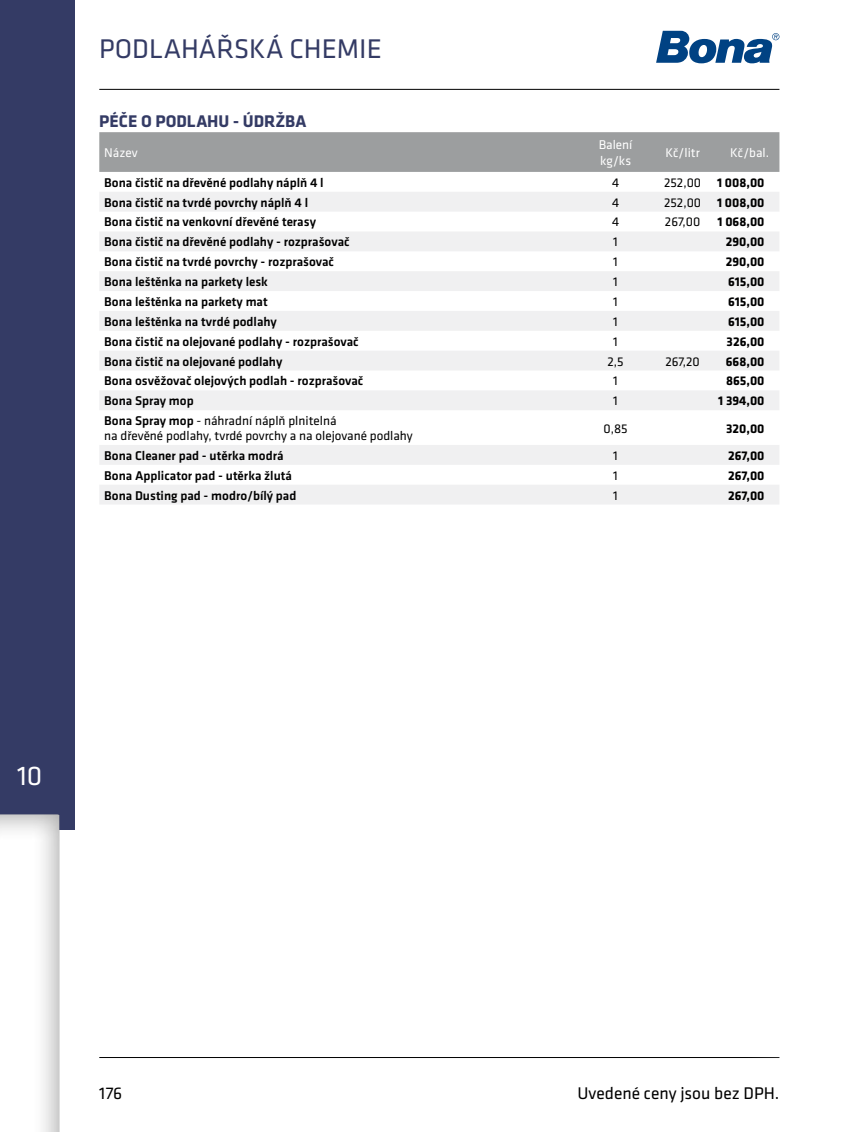
<style>
.page{position:relative;width:844px;height:1132px;background:#fff}
.page>*{position:absolute;margin:0;border:0;box-sizing:border-box;transform-origin:0 0}
.t1{font:28px "Klavika";color:#343b65}
.t2{font:28px "Klavika";color:#fff}
.t3{font:17.5px "Klavika";color:#000}
.t4{font:700 17.5px "Klavika";color:#343b65}
.t5{font:500 13.12px "Klavika";color:#000}
.t6{font:13.12px/15.8px "Klavika";color:#000}
.t7{font:700 13.12px "Klavika";color:#000}
.t8{font:13.12px/15.8px "Klavika";color:#fff}
.s1{font-weight:400}
.s2{font-weight:500}
</style>
<div class="page">
<hr style="left:99px;top:1056px;width:680px;height:1px;background:#000">
<hr style="left:99px;top:89px;width:680px;height:1px;background:#000">
<svg style="left:656px;top:31px;width:123px;height:32px"></svg>
<div style="left:99px;top:132px;width:680px;height:40px;background:#9c9e9f"></div>
<svg style="left:99px;top:192px;width:680px;height:312px;fill:#f5f5f6"></svg>
<div style="left:0;top:0;width:74px;height:828px;background:#343b65"></div>
<div style="left:0;top:810px;width:63px;height:321px;background:#000;opacity:.32"></div>
<h1 class="t1" style="left:99px;top:33px;width:284px">PODLAHÁŘSKÁ CHEMIE</h1>
<h2 class="t4" style="left:99px;top:112px;width:208px">PÉČE O PODLAHU - ÚDRŽBA</h2>
<p class="t8" style="left:104px;top:145px;width:35px">Název</p>
<p class="t8" style="left:598px;top:137px;width:35px">Balení kg/ks</p>
<p class="t8" style="left:665px;top:145px;width:36px">Kč/litr</p>
<p class="t8" style="left:730px;top:145px;width:40px">Kč/bal.</p>
<p class="t5" style="left:104px;top:175px;width:221px">Bona čistič na dřevěné podlahy náplň 4 l</p>
<p class="t6" style="left:612px;top:175px;width:9px">4</p>
<p class="t7" style="left:664px;top:175px;width:102px"><span class="s1">252,00</span> 1 008,00</p>
<p class="t5" style="left:104px;top:195px;width:205px">Bona čistič na tvrdé povrchy náplň 4 l</p>
<p class="t6" style="left:612px;top:194px;width:9px">4</p>
<p class="t7" style="left:664px;top:195px;width:102px"><span class="s1">252,00</span> 1 008,00</p>
<p class="t5" style="left:104px;top:215px;width:213px">Bona čistič na venkovní dřevěné terasy</p>
<p class="t6" style="left:612px;top:214px;width:9px">4</p>
<p class="t6" style="left:664px;top:214px;width:37px">267,00</p>
<p class="t7" style="left:717px;top:215px;width:48px">1 068,00</p>
<p class="t5" style="left:104px;top:235px;width:247px">Bona čistič na dřevěné podlahy - rozprašovač</p>
<p class="t6" style="left:613px;top:234px;width:6px">1</p>
<p class="t7" style="left:725px;top:235px;width:40px">290,00</p>
<p class="t5" style="left:104px;top:254px;width:231px">Bona čistič na tvrdé povrchy - rozprašovač</p>
<p class="t6" style="left:613px;top:254px;width:6px">1</p>
<p class="t7" style="left:725px;top:254px;width:40px">290,00</p>
<p class="t5" style="left:104px;top:274px;width:165px">Bona leštěnka na parkety lesk</p>
<p class="t6" style="left:613px;top:274px;width:6px">1</p>
<p class="t7" style="left:727px;top:274px;width:38px">615,00</p>
<p class="t5" style="left:104px;top:294px;width:165px">Bona leštěnka na parkety mat</p>
<p class="t6" style="left:613px;top:294px;width:6px">1</p>
<p class="t7" style="left:727px;top:294px;width:38px">615,00</p>
<p class="t5" style="left:104px;top:314px;width:174px">Bona leštěnka na tvrdé podlahy</p>
<p class="t6" style="left:613px;top:314px;width:6px">1</p>
<p class="t7" style="left:727px;top:314px;width:38px">615,00</p>
<p class="t5" style="left:104px;top:334px;width:256px">Bona čistič na olejované podlahy - rozprašovač</p>
<p class="t6" style="left:613px;top:333px;width:6px">1</p>
<p class="t7" style="left:726px;top:334px;width:39px">326,00</p>
<p class="t5" style="left:104px;top:354px;width:180px">Bona čistič na olejované podlahy</p>
<p class="t6" style="left:607px;top:353px;width:18px">2,5</p>
<p class="t6" style="left:665px;top:353px;width:36px">267,20</p>
<p class="t7" style="left:725px;top:354px;width:40px">668,00</p>
<p class="t5" style="left:104px;top:374px;width:260px">Bona osvěžovač olejových podlah - rozprašovač</p>
<p class="t6" style="left:613px;top:373px;width:6px">1</p>
<p class="t7" style="left:726px;top:374px;width:40px">865,00</p>
<p class="t5" style="left:104px;top:393px;width:91px">Bona Spray mop</p>
<p class="t6" style="left:613px;top:393px;width:6px">1</p>
<p class="t7" style="left:718px;top:393px;width:48px">1 394,00</p>
<p class="t6" style="left:104px;top:412px;width:310px"><span class="s2">Bona Spray mop</span> - náhradní náplň plnitelná<br>na dřevěné podlahy, tvrdé povrchy a na olejované podlahy</p>
<p class="t6" style="left:603px;top:420px;width:26px">0,85</p>
<p class="t7" style="left:726px;top:421px;width:40px">320,00</p>
<p class="t5" style="left:104px;top:448px;width:181px">Bona Cleaner pad - utěrka modrá</p>
<p class="t6" style="left:613px;top:447px;width:6px">1</p>
<p class="t7" style="left:728px;top:448px;width:38px">267,00</p>
<p class="t5" style="left:104px;top:468px;width:189px">Bona Applicator pad - utěrka žlutá</p>
<p class="t6" style="left:613px;top:467px;width:6px">1</p>
<p class="t7" style="left:728px;top:468px;width:38px">267,00</p>
<p class="t5" style="left:104px;top:488px;width:194px">Bona Dusting pad - modro/bílý pad</p>
<p class="t6" style="left:613px;top:487px;width:6px">1</p>
<p class="t7" style="left:728px;top:488px;width:38px">267,00</p>
<h1 class="t2" style="left:17px;top:760px;width:27px">10</h1>
<h2 class="t3" style="left:99px;top:1083px;width:24px">176</h2>
<h2 class="t3" style="left:577px;top:1083px;width:203px">Uvedené ceny jsou bez DPH.</h2>
</div>
